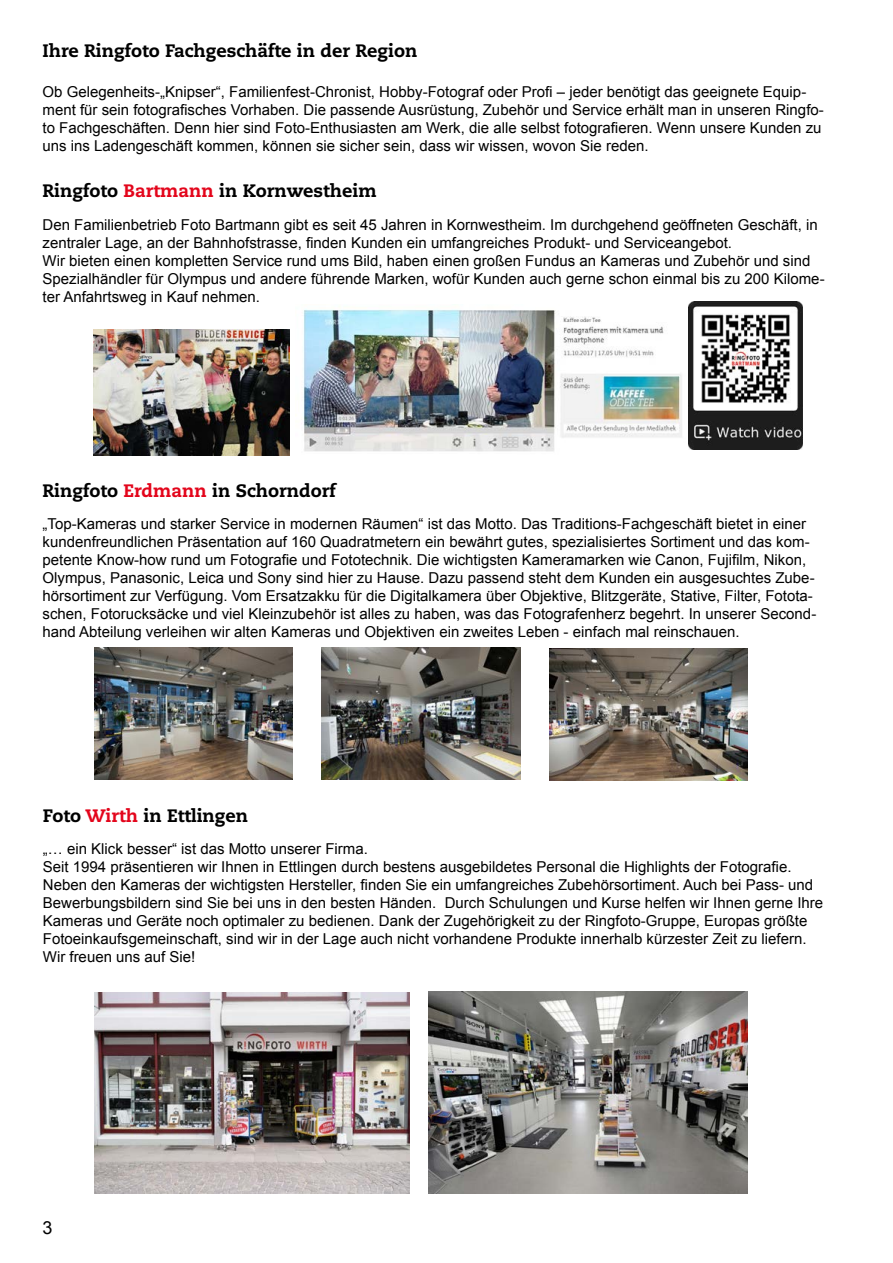
<style>
.page{position:relative;width:893px;height:1263px;background:#fff}
.page>*{position:absolute;margin:0;border:0;box-sizing:border-box;transform-origin:0 0}
.t1{font:800 18px "Caecilia LT Pro 85";color:#000}
.t2{font:18px "Arial";color:#000}
.t3{font:15px/18px "Arial";color:#000}
.s1{color:#e3051b}
</style>
<div class="page">
<img style="left:95px;top:993px;width:315px;height:201px">
<img style="left:428px;top:991px;width:319px;height:203px">
<img style="left:94px;top:330px;width:196px;height:126px">
<img style="left:95px;top:647px;width:198px;height:132px">
<img style="left:550px;top:649px;width:198px;height:131px">
<img style="left:322px;top:647px;width:198px;height:132px">
<img style="left:303px;top:309px;width:379px;height:143px">
<img style="left:689px;top:302px;width:114px;height:148px">
<p class="t1" style="left:43px;top:38px;width:376px">Ihre Ringfoto Fachgeschäfte in der Region</p>
<p class="t3" style="left:43px;top:83px;width:783px">Ob Gelegenheits-„Knipser“, Familienfest-Chronist, Hobby-Fotograf oder Profi – jeder benötigt das geeignete Equip&shy;ment für sein fotografisches Vorhaben. Die passende Ausrüstung, Zubehör und Service erhält man in unseren Ringfo&shy;to Fachgeschäften. Denn hier sind Foto-Enthusiasten am Werk, die alle selbst fotografieren. Wenn unsere Kunden zu</p>
<p class="t3" style="left:43px;top:137px;width:608px">uns ins Ladengeschäft kommen, können sie sicher sein, dass wir wissen, wovon Sie reden.</p>
<p class="t1" style="left:43px;top:179px;width:336px">Ringfoto <span class="s1">Bartmann</span> in Kornwestheim</p>
<p class="t3" style="left:43px;top:216px;width:777px">Den Familienbetrieb Foto Bartmann gibt es seit 45 Jahren in Kornwestheim. Im durchgehend geöffneten Geschäft, in zentraler Lage, an der Bahnhofstrasse, finden Kunden ein umfangreiches Produkt- und Serviceangebot.</p>
<p class="t3" style="left:43px;top:252px;width:784px">Wir bieten einen kompletten Service rund ums Bild, haben einen großen Fundus an Kameras und Zubehör und sind<br>Spezialhändler für Olympus und andere führende Marken, wofür Kunden auch gerne schon einmal bis zu 200 Kilome&shy;ter Anfahrtsweg in Kauf nehmen.</p>
<p class="t1" style="left:43px;top:478px;width:295px">Ringfoto <span class="s1">Erdmann</span> in Schorndorf</p>
<p class="t3" style="left:43px;top:515px;width:775px">„Top-Kameras und starker Service in modernen Räumen“ ist das Motto. Das Traditions-Fachgeschäft bietet in einer kundenfreundlichen Präsentation auf 160 Quadratmetern ein bewährt gutes, spezialisiertes Sortiment und das kom&shy;petente Know-how rund um Fotografie und Fototechnik. Die wichtigsten Kameramarken wie Canon, Fujifilm, Nikon, Olympus, Panasonic, Leica und Sony sind hier zu Hause. Dazu passend steht dem Kunden ein ausgesuchtes Zube&shy;hörsortiment zur Verfügung. Vom Ersatzakku für die Digitalkamera über Objektive, Blitzgeräte, Stative, Filter, Fotota&shy;schen, Fotorucksäcke und viel Kleinzubehör ist alles zu haben, was das Fotografenherz begehrt. In unserer Second&shy;hand Abteilung verleihen wir alten Kameras und Objektiven ein zweites Leben - einfach mal reinschauen.</p>
<p class="t1" style="left:43px;top:803px;width:207px">Foto <span class="s1">Wirth</span> in Ettlingen</p>
<p class="t3" style="left:43px;top:840px;width:327px">„… ein Klick besser“ ist das Motto unserer Firma.</p>
<p class="t3" style="left:43px;top:858px;width:782px">Seit 1994 präsentieren wir Ihnen in Ettlingen durch bestens ausgebildetes Personal die Highlights der Fotografie.<br>Neben den Kameras der wichtigsten Hersteller, finden Sie ein umfangreiches Zubehörsortiment. Auch bei Pass- und Bewerbungsbildern sind Sie bei uns in den besten Händen. Durch Schulungen und Kurse helfen wir Ihnen gerne Ihre Kameras und Geräte noch optimaler zu bedienen. Dank der Zugehörigkeit zu der Ringfoto-Gruppe, Europas größte Fotoeinkaufsgemeinschaft, sind wir in der Lage auch nicht vorhandene Produkte innerhalb kürzester Zeit zu liefern.<br>Wir freuen uns auf Sie!</p>
<p class="t2" style="left:43px;top:1215px;width:12px">3</p>
</div>
